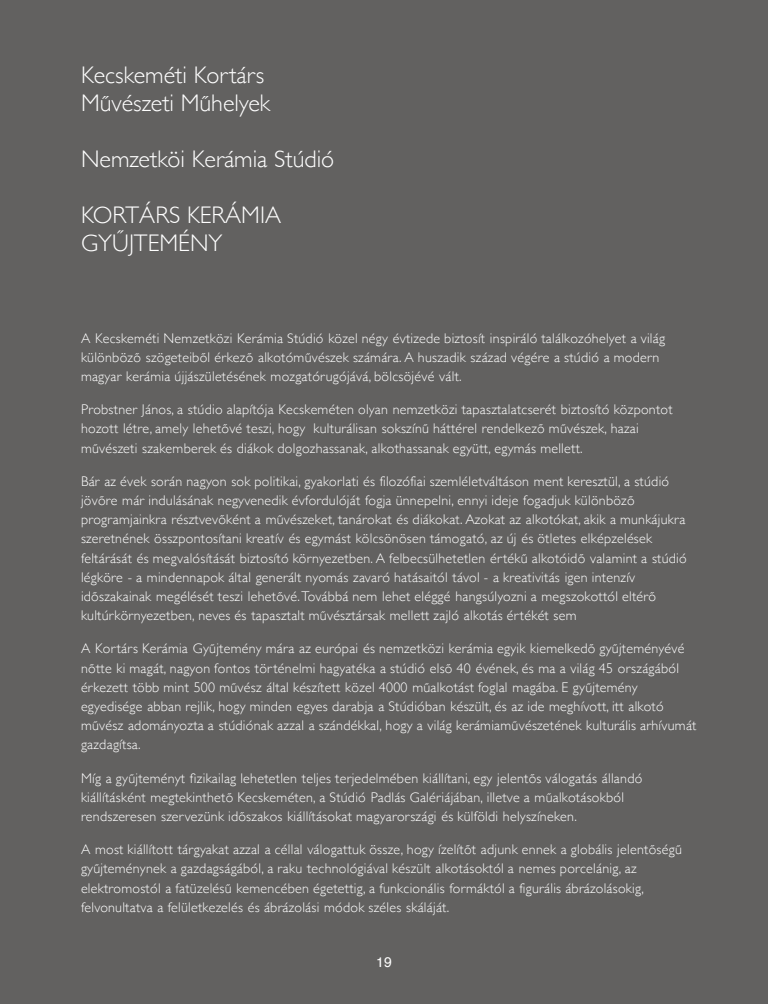
<style>
.page{position:relative;width:768px;height:1004px;background:#626160}
.page>*{position:absolute;margin:0;border:0;box-sizing:border-box;transform-origin:0 0}
.t1{font:300 24px/28px "Gill Sans";color:#fff}
.t2{font:300 14px/19.2px "Gill Sans";letter-spacing:.02em;color:#fff}
.t3{font:14px "Helvetica";color:#fff}
</style>
<div class="page">
<h1 class="t1" style="left:81px;top:64px;width:191px">Kecskeméti Kortárs<br>Művészeti Műhelyek</h1>
<h1 class="t1" style="left:81px;top:148px;width:255px">Nemzetköi Kerámia Stúdió</h1>
<h1 class="t1" style="left:81px;top:204px;width:202px">KORTÁRS KERÁMIA<br>GYŰJTEMÉNY</h1>
<p class="t2" style="left:81px;top:330px;width:586px">A Kecskeméti Nemzetközi Kerámia Stúdió közel négy évtizede biztosít inspiráló találkozóhelyet a világ különböző szögeteiből érkező alkotóművészek számára. A huszadik század végére a stúdió a modern magyar kerámia újjászületésének mozgatórugójává, bölcsöjévé vált.</p>
<p class="t2" style="left:81px;top:401px;width:593px">Probstner János, a stúdio alapítója Kecskeméten olyan nemzetközi tapasztalatcserét biztosító központot hozott létre, amely lehetővé teszi, hogy kulturálisan sokszínű háttérel rendelkező művészek, hazai művészeti szakemberek és diákok dolgozhassanak, alkothassanak együtt, egymás mellett.</p>
<p class="t2" style="left:81px;top:473px;width:607px">Bár az évek során nagyon sok politikai, gyakorlati és filozófiai szemléletváltáson ment keresztül, a stúdió jövőre már indulásának negyvenedik évfordulóját fogja ünnepelni, ennyi ideje fogadjuk különböző programjainkra résztvevőként a művészeket, tanárokat és diákokat. Azokat az alkotókat, akik a munkájukra szeretnének összpontosítani kreatív és egymást kölcsönösen támogató, az új és ötletes elképzelések feltárását és megvalósítását biztosító környezetben. A felbecsülhetetlen értékű alkotóidő valamint a stúdió légköre - a mindennapok által generált nyomás zavaró hatásaitól távol - a kreativitás igen intenzív időszakainak megélését teszi lehetővé. Továbbá nem lehet eléggé hangsúlyozni a megszokottól eltérő kultúrkörnyezetben, neves és tapasztalt művésztársak mellett zajló alkotás értékét sem</p>
<p class="t2" style="left:81px;top:641px;width:617px">A Kortárs Kerámia Gyűjtemény mára az európai és nemzetközi kerámia egyik kiemelkedő gyűjteményévé nőtte ki magát, nagyon fontos történelmi hagyatéka a stúdió első 40 évének, és ma a világ 45 országából érkezett több mint 500 művész által készített közel 4000 műalkotást foglal magába. E gyűjtemény egyedisége abban rejlik, hogy minden egyes darabja a Stúdióban készült, és az ide meghívott, itt alkotó művész adományozta a stúdiónak azzal a szándékkal, hogy a világ kerámiaművészetének kulturális arhívumát gazdagítsa.</p>
<p class="t2" style="left:81px;top:770px;width:563px">Míg a gyűjteményt fizikailag lehetetlen teljes terjedelmében kiállítani, egy jelentős válogatás állandó kiállításként megtekinthető Kecskeméten, a Stúdió Padlás Galériájában, illetve a műalkotásokból rendszeresen szervezünk időszakos kiállításokat magyarországi és külföldi helyszíneken.</p>
<p class="t2" style="left:81px;top:841px;width:602px">A most kiállított tárgyakat azzal a céllal válogattuk össze, hogy ízelítőt adjunk ennek a globális jelentőségű gyűjteménynek a gazdagságából, a raku technológiával készült alkotásoktól a nemes porcelánig, az elektromostól a fatüzelésű kemencében égetettig, a funkcionális formáktól a figurális ábrázolásokig, felvonultatva a felületkezelés és ábrázolási módok széles skáláját.</p>
<p class="t3" style="left:376px;top:956px;width:17px">19</p>
</div>
